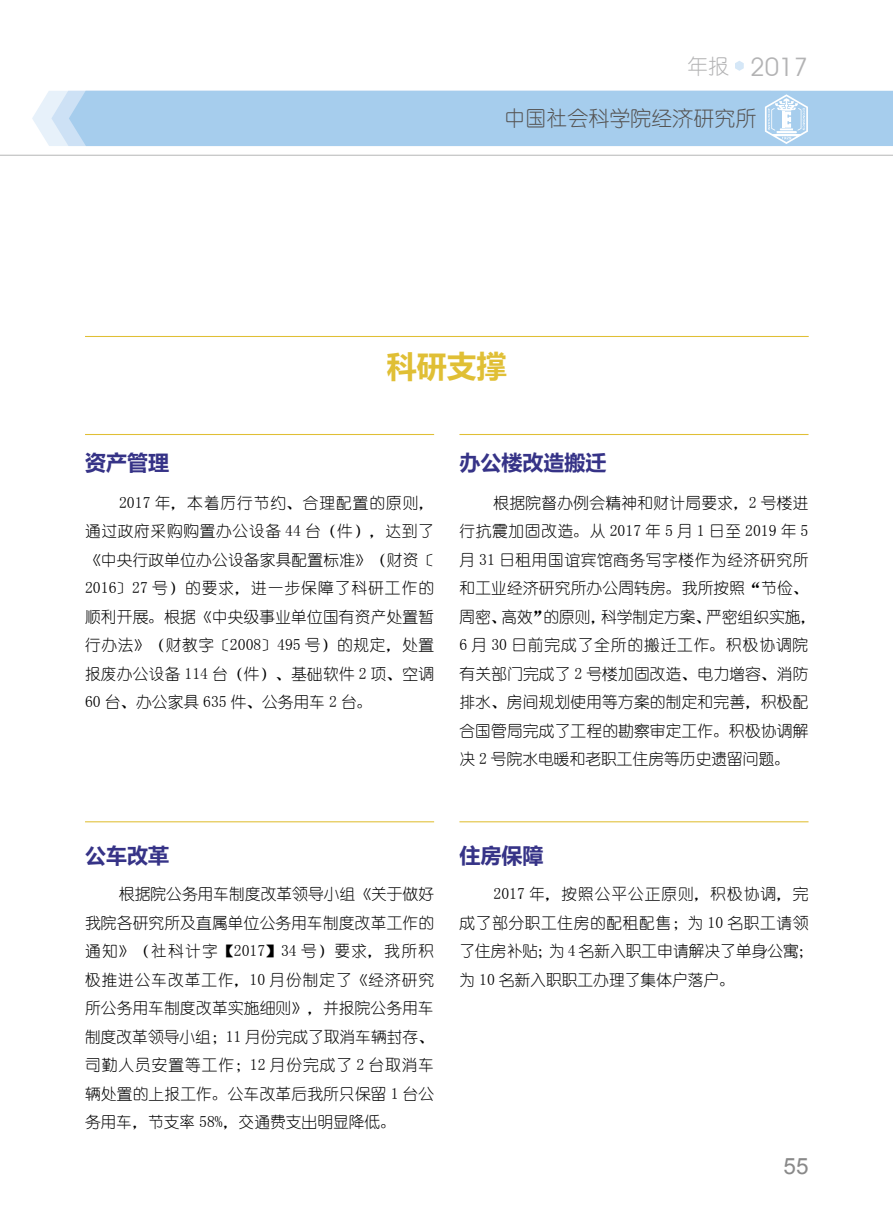
<style>
.page{position:relative;width:893px;height:1212px;background:#fff}
.page>*{position:absolute;margin:0;border:0;box-sizing:border-box;transform-origin:0 0}
.t1{font:700 30px "Microsoft Ya Hei";color:#e0bf35}
.t2{font:25.5px "Avant Garde IT Cby BT";color:#b3b3b4}
.t3{font:22.5px "Arial";color:#898989}
.t4{font:700 21px "Microsoft Ya Hei";color:#363387}
.t5{font:21px "You Yuan";color:#545251}
.t6{font:15.75px/28.5px "You Yuan";letter-spacing:.01em;color:#000;text-align:justify}
.s1{font-family:"You Yuan";font-size:21px}
</style>
<div class="page">
<div style="left:808px;top:91px;width:85px;height:55px;background:#a6cded"></div>
<hr style="left:0;top:155px;width:893px;height:1px;background:#b5b6b6">
<svg style="left:735px;top:61px;width:9px;height:10px"></svg>
<svg style="left:32px;top:91px;width:776px;height:55px;background:#abcfee"></svg>
<hr style="left:85px;top:336px;width:724px;height:1px;background:#e0bf35">
<hr style="left:85px;top:434px;width:349px;height:1px;background:#e0bf35">
<hr style="left:85px;top:821px;width:349px;height:1px;background:#e0bf35">
<hr style="left:459px;top:434px;width:349px;height:1px;background:#e0bf35">
<hr style="left:459px;top:821px;width:349px;height:1px;background:#e0bf35">
<h2 class="t2" style="left:687px;top:51px;width:122px"><span class="s1">年报</span> 2017</h2>
<h3 class="t5" style="left:504px;top:107px;width:253px">中国社会科学院经济研究所</h3>
<h3 class="t4" style="left:85px;top:447px;width:85px">资产管理</h3>
<h1 class="t1" style="left:387px;top:345px;width:121px">科研支撑</h1>
<h3 class="t4" style="left:459px;top:447px;width:148px">办公楼改造搬迁</h3>
<p class="t6" style="left:85px;top:488px;width:351px;text-indent:34px">2017 年，本着厉行节约、合理配置的原则，通过政府采购购置办公设备 44 台（件），达到了《中央行政单位办公设备家具配置标准》（财资〔2016〕27 号）的要求，进一步保障了科研工作的顺利开展。根据《中央级事业单位国有资产处置暂行办法》（财教字〔2008〕495 号）的规定，处置报废办公设备 114 台（件）、基础软件 2 项、空调60 台、办公家具 635 件、公务用车 2 台。</p>
<p class="t6" style="left:459px;top:488px;width:358px;text-align:left;text-indent:34px">根据院督办例会精神和财计局要求，2 号楼进行抗震加固改造。从 2017 年 5 月 1 日至 2019 年 5月 31 日租用国谊宾馆商务写字楼作为经济研究所和工业经济研究所办公周转房。我所按照“节俭、周密、高效”的原则，科学制定方案、严密组织实施，<br>6 月 30 日前完成了全所的搬迁工作。积极协调院有关部门完成了 2 号楼加固改造、电力增容、消防排水、房间规划使用等方案的制定和完善，积极配合国管局完成了工程的勘察审定工作。积极协调解决 2 号院水电暖和老职工住房等历史遗留问题。</p>
<h3 class="t4" style="left:85px;top:840px;width:85px">公车改革</h3>
<p class="t6" style="left:85px;top:880px;width:351px;text-indent:34px">根据院公务用车制度改革领导小组《关于做好我院各研究所及直属单位公务用车制度改革工作的通知》（社科计字【2017】34 号）要求，我所积极推进公车改革工作，10 月份制定了《经济研究所公务用车制度改革实施细则》，并报院公务用车制度改革领导小组；11 月份完成了取消车辆封存、司勤人员安置等工作；12 月份完成了 2 台取消车辆处置的上报工作。公车改革后我所只保留 1 台公务用车，节支率 58%，交通费支出明显降低。</p>
<h3 class="t4" style="left:459px;top:840px;width:85px">住房保障</h3>
<p class="t6" style="left:459px;top:880px;width:354px;text-align:left;text-indent:34px">2017 年，按照公平公正原则，积极协调，完成了部分职工住房的配租配售；为 10 名职工请领了住房补贴；为 4 名新入职工申请解决了单身公寓；为 10 名新入职职工办理了集体户落户。</p>
<h3 class="t3" style="left:784px;top:1151px;width:27px">55</h3>
</div>
